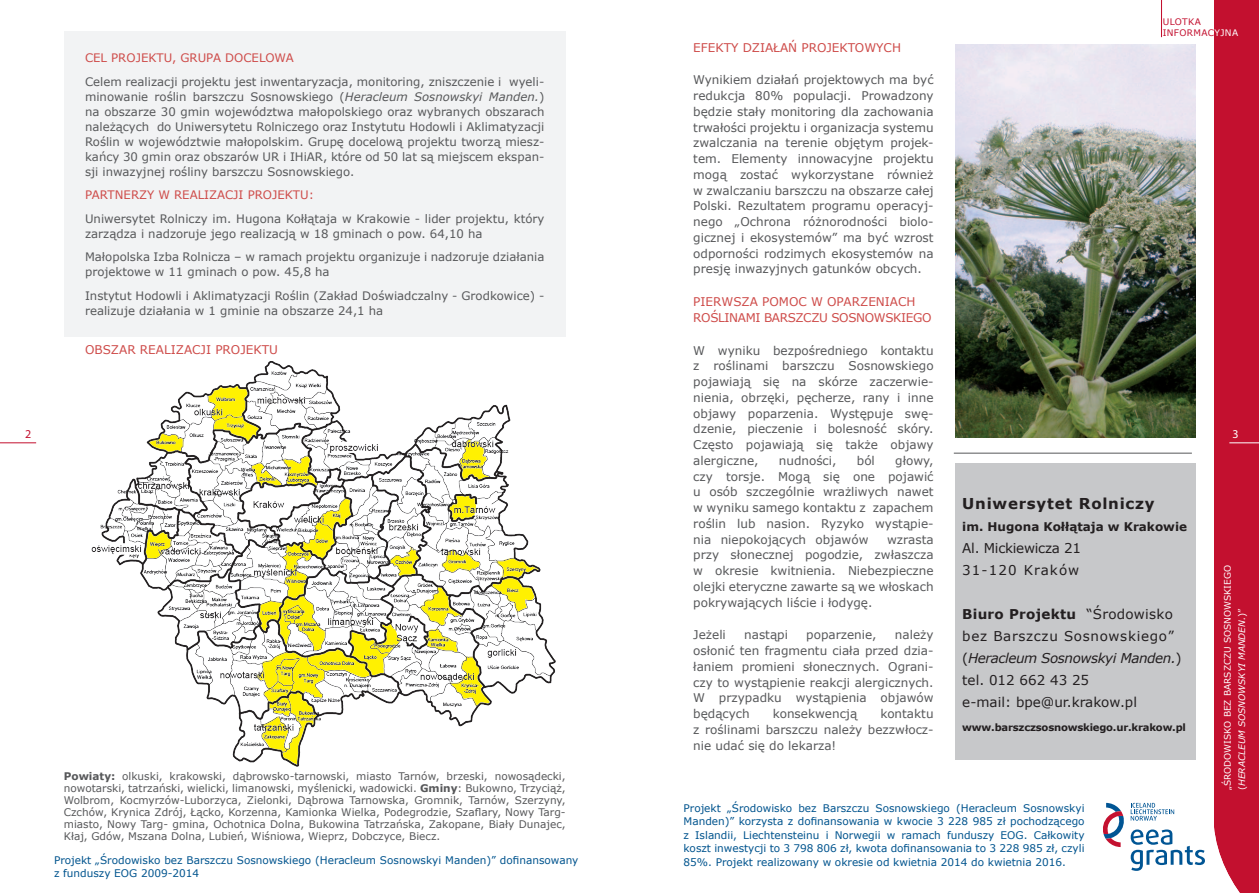
<style>
.page{position:relative;width:1259px;height:893px;background:#fff}
.page>*{position:absolute;margin:0;border:0;box-sizing:border-box;transform-origin:0 0}
.t1{font:700 15px "Verdana";letter-spacing:.05em;color:#231f20}
.t2{font:13.5px/22px "Verdana";letter-spacing:.025em;color:#231f20}
.t3{font:13.5px/22px "Verdana";letter-spacing:-.02em;color:#231f20}
.t4{font:12px/15.8px "Verdana";color:#57585a;text-align:justify}
.t5{font:12px/15.8px "Verdana";letter-spacing:-.03em;color:#ce4b49}
.t6{font:12px "Verdana";color:#ce4b49}
.t7{font:700 12px "Verdana";color:#231f20}
.t8{font:12px "Myriad Pro";color:#c3102f}
.t9{font:12px "Myriad Pro";color:#fff}
.t10{font:11.7px/15px "Verdana";color:#57585a}
.t11{font:11.7px "Verdana";color:#ce4b49}
.t12{font:10.5px/12px "Verdana";color:#57585a;text-align:justify}
.t13{font:10.5px/13.5px "Verdana";color:#00548e;text-align:justify}
.t14{font:700 10.05px "Verdana";letter-spacing:-.02em;color:#231f20}
.t15{font:9px/14.2px "Verdana";color:#fff}
.t16{font:9px/10.8px "Verdana";color:#c3102f}
.s1{font-style:italic}
.s2{font-weight:700}
</style>
<div class="page">
<div style="left:1214px;top:0;width:45px;height:893px;background:#c3102f"></div>
<hr style="left:1229px;top:443px;width:30px;height:1px;background:#fff">
<hr style="left:0;top:443px;width:36px;height:1px;background:#c3102f">
<hr style="left:1161px;top:0;width:1px;height:37px;background:#c3102f">
<div style="left:64px;top:32px;width:502px;height:305px;background:#f2f3f4"></div>
<svg style="left:1214px;top:827px;width:26px;height:66px"></svg>
<hr style="left:954px;top:453px;width:238px;height:1px;background:#57585a">
<div style="left:955px;top:463px;width:240px;height:297px;background:#c7c8ca"></div>
<svg style="left:1103px;top:803px;width:102px;height:68px"></svg>
<img style="left:956px;top:44px;width:239px;height:394px">
<img style="left:91px;top:361px;width:465px;height:406px">
<p class="t16" style="left:1163px;top:16px;width:8px">ulotka informac</p>
<p class="t15" style="left:1214px;top:25px;width:7px">yjna</p>
<p class="t6" style="left:693px;top:39px;width:209px">EFEKTY DZIAŁAŃ PROJEKTOWYCH</p>
<p class="t4" style="left:693px;top:72px;width:242px">Wynikiem działań projektowych ma być redukcja 80% populacji. Prowadzony będzie stały monitoring dla zachowania trwałości projektu i organizacja systemu zwalczania na terenie objętym projek&shy;tem. Elementy innowacyjne projektu mogą zostać wykorzystane również w zwalczaniu barszczu na obszarze całej Polski. Rezultatem programu operacyj&shy;nego „Ochrona różnorodności biolo&shy;gicznej i ekosystemów” ma być wzrost odporności rodzimych ekosystemów na presję inwazyjnych gatunków obcych.</p>
<p class="t5" style="left:693px;top:294px;width:240px">PIERWSZA POMOC W OPARZENIACH<br>ROŚLINAMI BARSZCZU SOSNOWSKIEGO</p>
<p class="t4" style="left:693px;top:342px;width:242px">W wyniku bezpośredniego kontaktu z roślinami barszczu Sosnowskiego pojawiają się na skórze zaczerwie&shy;nienia, obrzęki, pęcherze, rany i inne objawy poparzenia. Występuje swę&shy;dzenie, pieczenie i bolesność skóry.<br>Często pojawiają się także objawy alergiczne,</p>
<p class="t11" style="left:85px;top:50px;width:210px">CEL PROJEKTU, GRUPA DOCELOWA</p>
<p class="t10" style="left:85px;top:74px;width:461px;text-align:justify">Celem realizacji projektu jest inwentaryzacja, monitoring, zniszczenie i wyeli&shy;minowanie roślin barszczu Sosnowskiego (<span class="s1">Heracleum Sosnowskyi Manden.</span>) na obszarze 30 gmin województwa małopolskiego oraz wybranych obszarach należących do Uniwersytetu Rolniczego oraz Instytutu Hodowli i Aklimatyzacji Roślin w województwie małopolskim. Grupę docelową projektu tworzą miesz&shy;kańcy 30 gmin oraz obszarów UR i IHiAR, które od 50 lat są miejscem ekspan&shy;sji inwazyjnej rośliny barszczu Sosnowskiego.</p>
<p class="t11" style="left:85px;top:187px;width:230px">PARTNERZY W REALIZACJI PROJEKTU:</p>
<p class="t10" style="left:85px;top:211px;width:461px">Uniwersytet Rolniczy im. Hugona Kołłątaja w Krakowie - lider projektu, który zarządza i nadzoruje jego realizacją w 18 gminach o pow. 64,10 ha</p>
<p class="t10" style="left:85px;top:249px;width:461px">Małopolska Izba Rolnicza – w ramach projektu organizuje i nadzoruje działania projektowe w 11 gminach o pow. 45,8 ha</p>
<p class="t10" style="left:85px;top:288px;width:461px">Instytut Hodowli i Aklimatyzacji Roślin (Zakład Doświadczalny - Grodkowice) - realizuje działania w 1 gminie na obszarze 24,1 ha</p>
<p class="t6" style="left:85px;top:341px;width:194px">OBSZAR REALIZACJI PROJEKTU</p>
<p class="t8" style="left:25px;top:426px;width:8px">2</p>
<p class="t9" style="left:1232px;top:426px;width:8px">3</p>
<p class="t4" style="left:779px;top:452px;width:59px">nudności,</p>
<p class="t4" style="left:857px;top:452px;width:20px">ból</p>
<p class="t4" style="left:693px;top:452px;width:242px;text-indent:202px">głowy, czy torsje. Mogą się one pojawić u osób szczególnie wrażliwych nawet w wyniku samego kontaktu z zapachem roślin lub nasion. Ryzyko wystąpie&shy;nia niepokojących objawów</p>
<p class="t1" style="left:962px;top:493px;width:194px">Uniwersytet Rolniczy</p>
<p class="t7" style="left:962px;top:518px;width:226px">im. Hugona Kołłątaja w Krakowie</p>
<p class="t3" style="left:962px;top:537px;width:120px">Al. Mickiewicza 21<br>31-120 Kraków</p>
<p class="t2" style="left:962px;top:603px;width:221px"><span class="s2">Biuro Projektu</span> “Środowisko bez Barszczu Sosnowskiego” (<span class="s1">Heracleum Sosnowskyi Manden.</span>) tel. 012 662 43 25<br>e-mail: bpe@ur.krakow.pl</p>
<p class="t14" style="left:962px;top:720px;width:225px">www.barszczsosnowskiego.ur.krakow.pl</p>
<p class="t4" style="left:693px;top:531px;width:242px;text-indent:194px">wzrasta przy słonecznej pogodzie, zwłaszcza w okresie kwitnienia. Niebezpieczne olejki eteryczne zawarte są we włoskach pokrywających liście i łodygę.</p>
<p class="t4" style="left:693px;top:627px;width:34px">Jeżeli</p>
<p class="t4" style="left:744px;top:627px;width:45px">nastąpi</p>
<p class="t4" style="left:806px;top:627px;width:72px">poparzenie,</p>
<p class="t15" style="left:1220px;top:790px;width:227px;rotate:-90deg">„ŚRODOWISKO BEZ BARSZCZU SOSNOWSKIEGO (<span class="s1">HERACLEUM SOSNOWSKYI MANDEN.</span>)”</p>
<p class="t4" style="left:693px;top:627px;width:242px;text-indent:202px">należy osłonić ten fragmentu ciała przed dzia&shy;łaniem promieni słonecznych. Ograni&shy;czy to wystąpienie reakcji alergicznych.<br>W przypadku wystąpienia objawów będących</p>
<p class="t4" style="left:693px;top:706px;width:242px;text-indent:187px">kontaktu z roślinami barszczu należy bezzwłocz&shy;nie udać się do lekarza!</p>
<p class="t4" style="left:773px;top:706px;width:86px">konsekwencją</p>
<p class="t12" style="left:64px;top:770px;width:503px"><span class="s2">Powiaty:</span> olkuski, krakowski, dąbrowsko-tarnowski, miasto Tarnów, brzeski, nowosądecki, nowotarski, tatrzański, wielicki, limanowski, myślenicki, wadowicki. <span class="s2">Gminy</span>: Bukowno, Trzyciąż, Wolbrom, Kocmyrzów-Luborzyca, Zielonki, Dąbrowa Tarnowska, Gromnik, Tarnów, Szerzyny, Czchów, Krynica Zdrój, Łącko, Korzenna, Kamionka Wielka, Podegrodzie, Szaflary, Nowy Targ&shy;miasto, Nowy Targ- gmina, Ochotnica Dolna, Bukowina Tatrzańska, Zakopane, Biały Dunajec, Kłaj, Gdów, Mszana Dolna, Lubień, Wiśniowa, Wieprz, Dobczyce, Biecz.</p>
<p class="t13" style="left:683px;top:801px;width:402px">Projekt „Środowisko bez Barszczu Sosnowskiego (Heracleum Sosnowskyi Manden)” korzysta z dofinansowania w kwocie 3 228 985 zł pochodzącego z Islandii, Liechtensteinu i Norwegii w ramach funduszy EOG. Całkowity koszt inwestycji to 3 798 806 zł, kwota dofinansowania to 3 228 985 zł, czyli 85%. Projekt realizowany w okresie od kwietnia 2014 do kwietnia 2016.</p>
<p class="t13" style="left:54px;top:853px;width:526px">Projekt „Środowisko bez Barszczu Sosnowskiego (Heracleum Sosnowskyi Manden)” dofinansowany z funduszy EOG 2009-2014</p>
</div>
